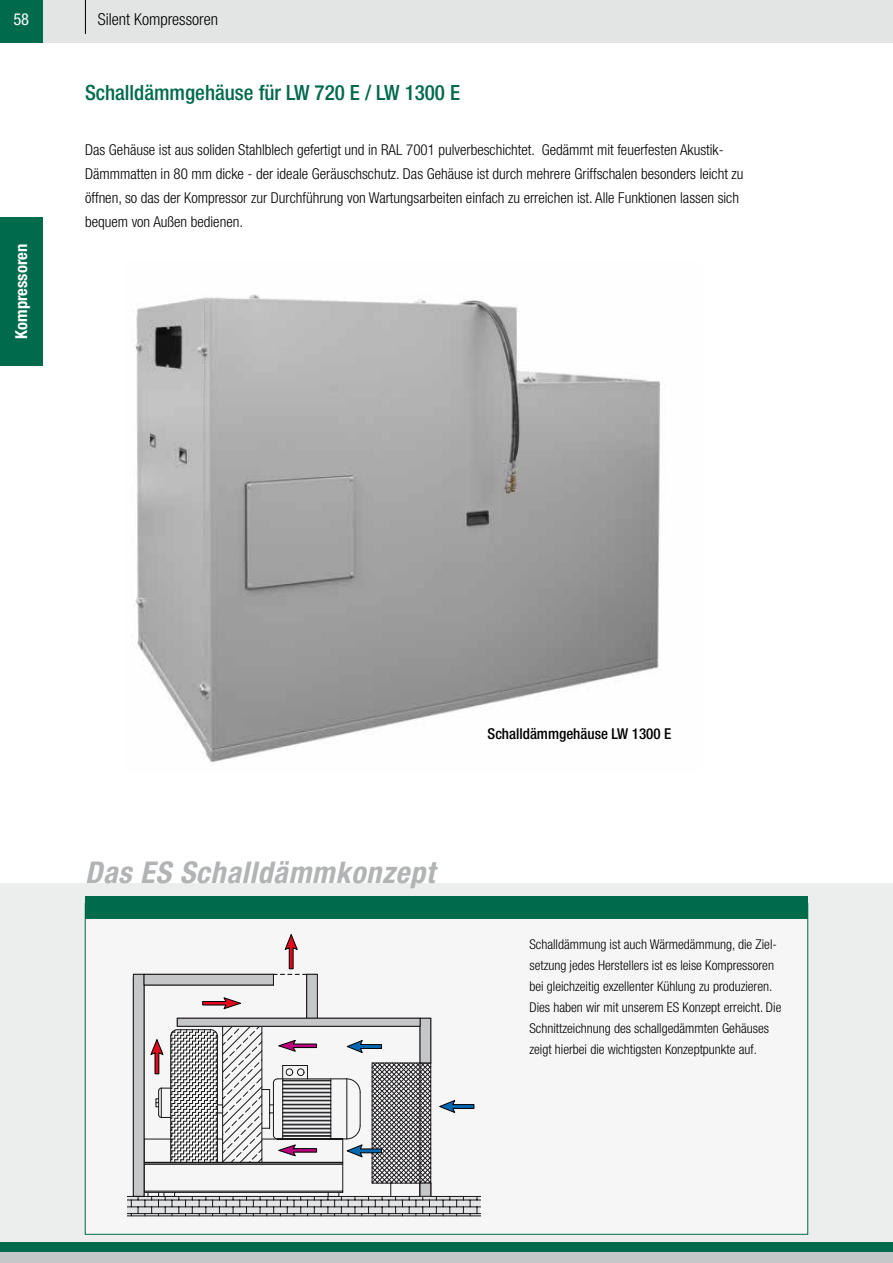
<style>
.page{position:relative;width:893px;height:1263px;background:#fff}
.page>*{position:absolute;margin:0;border:0;box-sizing:border-box;transform-origin:0 0}
.t1{font:italic 700 condensed 30px "Helvetica Neue LT Std";letter-spacing:.025em;color:#b1b3b4}
.t2{font:500 condensed 21px "Helvetica Neue LT Std";color:#006a4d}
.t3{font:300 condensed 16.5px "Helvetica Neue LT Std";color:#000}
.t4{font:700 condensed 16.5px "Helvetica Neue LT Std";color:#fff}
.t5{font:condensed 16.5px "Helvetica Neue LT Std";color:#fff}
.t6{font:300 condensed 15px/24px "Helvetica Neue LT Std";color:#000}
.t7{font:500 condensed 15px "Helvetica Neue LT Std";color:#000}
.t8{font:300 condensed 13.5px/21px "Helvetica Neue LT Std";color:#000}
</style>
<div class="page">
<div style="left:0;top:0;width:893px;height:43px;background:#e3e4e4"></div>
<div style="left:0;top:0;width:43px;height:43px;background:#006a4d"></div>
<hr style="left:85px;top:0;width:1px;height:34px;background:#000">
<div style="left:0;top:1242px;width:893px;height:10px;background:#006a4d"></div>
<div style="left:0;top:1252px;width:893px;height:11px;background:#c6c7c8"></div>
<div style="left:0;top:883px;width:893px;height:359px;background:#eceded"></div>
<div style="left:0;top:217px;width:43px;height:149px;background:#006a4d"></div>
<img style="left:134px;top:294px;width:527px;height:469px">
<div style="left:85px;top:903px;width:723px;height:331px;background:#f6f6f6"></div>
<div style="left:85px;top:896px;width:723px;height:23px;background:#006a4d"></div>
<svg style="left:132px;top:1197px;width:196px;height:18px;background:#c7c8ca"></svg>
<hr style="left:144px;top:974px;width:1px;height:222px;background:#1a171b">
<hr style="left:144px;top:1191px;width:199px;height:1px;background:#1a171b">
<hr style="left:144px;top:1192px;width:199px;height:1px;background:#1a171b">
<div style="left:148px;top:1192px;width:11px;height:4px;border:1px solid #1a171b"></div>
<hr style="left:177px;top:1026px;width:243px;height:1px;background:#1a171b">
<hr style="left:144px;top:1164px;width:199px;height:1px;background:#1a171b">
<hr style="left:283px;top:1116px;width:48px;height:1px;background:#1a171b">
<hr style="left:283px;top:1124px;width:48px;height:1px;background:#1a171b">
<hr style="left:283px;top:1132px;width:48px;height:1px;background:#1a171b">
<hr style="left:283px;top:1135px;width:48px;height:1px;background:#1a171b">
<hr style="left:283px;top:1133px;width:48px;height:1px;background:#1a171b">
<hr style="left:283px;top:1128px;width:48px;height:1px;background:#1a171b">
<hr style="left:283px;top:1125px;width:48px;height:1px;background:#1a171b">
<hr style="left:283px;top:1120px;width:48px;height:1px;background:#1a171b">
<hr style="left:283px;top:1117px;width:48px;height:1px;background:#1a171b">
<hr style="left:283px;top:1112px;width:48px;height:1px;background:#1a171b">
<hr style="left:283px;top:1080px;width:48px;height:1px;background:#1a171b">
<hr style="left:283px;top:1084px;width:48px;height:1px;background:#1a171b">
<hr style="left:283px;top:1088px;width:48px;height:1px;background:#1a171b">
<hr style="left:283px;top:1092px;width:48px;height:1px;background:#1a171b">
<hr style="left:283px;top:1096px;width:48px;height:1px;background:#1a171b">
<hr style="left:283px;top:1100px;width:48px;height:1px;background:#1a171b">
<hr style="left:283px;top:1104px;width:48px;height:1px;background:#1a171b">
<hr style="left:283px;top:1108px;width:48px;height:1px;background:#1a171b">
<hr style="left:283px;top:1136px;width:48px;height:1px;background:#1a171b">
<hr style="left:277px;top:1078px;width:70px;height:1px;background:#1a171b">
<hr style="left:262px;top:1139px;width:81px;height:1px;background:#1a171b">
<hr style="left:144px;top:1162px;width:199px;height:1px;background:#1a171b">
<hr style="left:144px;top:1163px;width:199px;height:1px;background:#1a171b">
<hr style="left:127px;top:1196px;width:353px;height:1px;background:#1a171b">
<hr style="left:127px;top:1215px;width:353px;height:1px;background:#1a171b">
<hr style="left:127px;top:1200px;width:353px;height:1px;background:#1a171b">
<hr style="left:127px;top:1206px;width:353px;height:1px;background:#1a171b">
<hr style="left:127px;top:1213px;width:353px;height:1px;background:#1a171b">
<svg style="left:127px;top:1197px;width:5px;height:19px"></svg>
<svg style="left:145px;top:1197px;width:7px;height:19px"></svg>
<svg style="left:158px;top:1192px;width:28px;height:24px"></svg>
<svg style="left:206px;top:1197px;width:7px;height:19px"></svg>
<svg style="left:240px;top:1197px;width:7px;height:19px"></svg>
<svg style="left:267px;top:1197px;width:7px;height:19px"></svg>
<svg style="left:294px;top:1197px;width:7px;height:19px"></svg>
<div style="left:133px;top:974px;width:11px;height:222px;background:#c5c6c8"></div>
<div style="left:133px;top:974px;width:11px;height:222px;border:1px solid #1a171b"></div>
<div style="left:420px;top:1018px;width:11px;height:45px;background:#c5c6c8"></div>
<div style="left:420px;top:1018px;width:11px;height:45px;border:1px solid #1a171b"></div>
<div style="left:177px;top:1018px;width:243px;height:8px;background:#c5c6c8"></div>
<div style="left:177px;top:1018px;width:243px;height:8px;border:1px solid #1a171b"></div>
<svg style="left:144px;top:934px;width:174px;height:228px"></svg>
<svg style="left:328px;top:1063px;width:153px;height:153px"></svg>
<svg style="left:347px;top:1040px;width:35px;height:13px"></svg>
<p class="t5" style="left:13px;top:10px;width:17px">58</p>
<p class="t3" style="left:98px;top:9px;width:122px">Silent Kompressoren</p>
<h2 class="t2" style="left:85px;top:80px;width:377px">Schalldämmgehäuse für LW 720 E / LW 1300 E</h2>
<p class="t4" style="left:11px;top:339px;width:96px;rotate:-90deg">Kompressoren</p>
<p class="t6" style="left:85px;top:138px;width:660px">Das Gehäuse ist aus soliden Stahlblech gefertigt und in RAL 7001 pulverbeschichtet. Gedämmt mit feuerfesten Akustik-Dämmmatten in 80 mm dicke - der ideale Geräuschschutz. Das Gehäuse ist durch mehrere Griffschalen besonders leicht zu öffnen, so das der Kompressor zur Durchführung von Wartungsarbeiten einfach zu erreichen ist. Alle Funktionen lassen sich bequem von Außen bedienen.</p>
<h1 class="t1" style="left:85px;top:854px;width:351px">Das ES Schalldämmkonzept</h1>
<p class="t7" style="left:488px;top:725px;width:185px">Schalldämmgehäuse LW 1300 E</p>
<p class="t8" style="left:529px;top:933px;width:254px">Schalldämmung ist auch Wärmedämmung, die Ziel&shy;setzung jedes Herstellers ist es leise Kompressoren bei gleichzeitig exzellenter Kühlung zu produzieren.<br>Dies haben wir mit unserem ES Konzept erreicht. Die Schnittzeichnung des schallgedämmten Gehäuses zeigt hierbei die wichtigsten Konzeptpunkte auf.</p>
</div>
